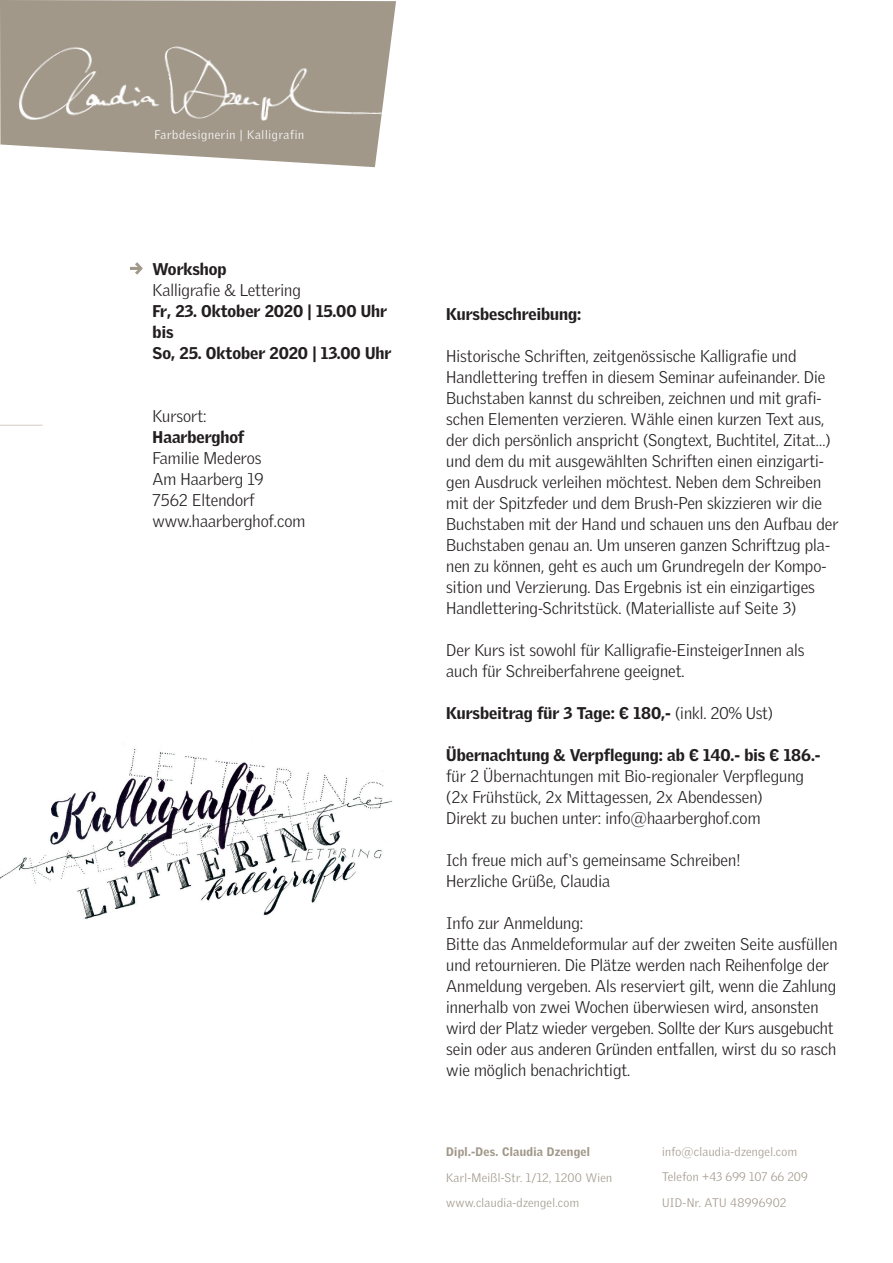
<style>
.page{position:relative;width:893px;height:1263px;background:#fff}
.page>*{position:absolute;margin:0;border:0;box-sizing:border-box;transform-origin:0 0}
.t1{font:300 16.5px/21px "Griffith Gothic";color:#231f20}
.t2{font:900 16.5px/21px "Griffith Gothic";color:#231f20}
.t3{font:300 12px/25.5px "Griffith Gothic";letter-spacing:.025em;color:#a1988a}
.t4{font:300 12px "Griffith Gothic";letter-spacing:.06em;color:#fff}
.t5{font:900 12px "Griffith Gothic";letter-spacing:.025em;color:#a1988a}
.s1{font-weight:300}
</style>
<div class="page">
<svg style="left:130px;top:262px;width:13px;height:13px"></svg>
<hr style="left:0;top:425px;width:43px;height:1px;background:#bbb1a3">
<img style="left:0;top:0;width:395px;height:167px">
<img style="left:0;top:743px;width:393px;height:176px">
<p class="t4" style="left:154px;top:127px;width:151px">Farbdesignerin | Kalligrafin</p>
<p class="t2" style="left:153px;top:258px;width:75px">Workshop</p>
<p class="t1" style="left:153px;top:279px;width:150px">Kalligrafie &amp; Lettering</p>
<p class="t2" style="left:153px;top:300px;width:240px">Fr, 23. Oktober 2020 | 15.00 Uhr bis<br>So, 25. Oktober 2020 | 13.00 Uhr</p>
<p class="t1" style="left:153px;top:405px;width:55px">Kursort:</p>
<p class="t2" style="left:153px;top:426px;width:93px">Haarberghof</p>
<p class="t1" style="left:153px;top:447px;width:154px">Familie Mederos<br>Am Haarberg 19<br>7562 Eltendorf www.haarberghof.com</p>
<p class="t2" style="left:446px;top:303px;width:137px">Kursbeschreibung:</p>
<p class="t1" style="left:446px;top:345px;width:394px">Historische Schriften, zeitgenössische Kalligrafie und Handlettering treffen in diesem Seminar aufeinander. Die Buchstaben kannst du schreiben, zeichnen und mit grafi&shy;schen Elementen verzieren. Wähle einen kurzen Text aus, der dich persönlich anspricht (Songtext, Buchtitel, Zitat…) und dem du mit ausgewählten Schriften einen einzigarti&shy;gen Ausdruck verleihen möchtest. Neben dem Schreiben mit der Spitzfeder und dem Brush-Pen skizzieren wir die Buchstaben mit der Hand und schauen uns den Aufbau der Buchstaben genau an. Um unseren ganzen Schriftzug pla&shy;nen zu können, geht es auch um Grundregeln der Kompo&shy;sition und Verzierung. Das Ergebnis ist ein einzigartiges Handlettering-Schritstück. (Materialliste auf Seite 3)</p>
<p class="t1" style="left:446px;top:639px;width:360px">Der Kurs ist sowohl für Kalligrafie-EinsteigerInnen als auch für Schreiberfahrene geeignet.</p>
<p class="t2" style="left:446px;top:702px;width:328px">Kursbeitrag für 3 Tage: € 180,- <span class="s1">(inkl. 20% Ust)</span></p>
<p class="t2" style="left:446px;top:744px;width:376px">Übernachtung &amp; Verpflegung: ab € 140.- bis € 186.-</p>
<p class="t1" style="left:446px;top:765px;width:359px">für 2 Übernachtungen mit Bio-regionaler Verpflegung (2x Frühstück, 2x Mittagessen, 2x Abendessen)<br>Direkt zu buchen unter: info@haarberghof.com</p>
<p class="t1" style="left:446px;top:849px;width:296px">Ich freue mich auf‘s gemeinsame Schreiben!<br>Herzliche Grüße, Claudia</p>
<p class="t1" style="left:446px;top:912px;width:393px">Info zur Anmeldung:<br>Bitte das Anmeldeformular auf der zweiten Seite ausfüllen und retournieren. Die Plätze werden nach Reihenfolge der Anmeldung vergeben. Als reserviert gilt, wenn die Zahlung innerhalb von zwei Wochen überwiesen wird, ansonsten wird der Platz wieder vergeben. Sollte der Kurs ausgebucht sein oder aus anderen Gründen entfallen, wirst du so rasch wie möglich benachrichtigt.</p>
<p class="t5" style="left:446px;top:1145px;width:145px">Dipl.-Des. Claudia Dzengel</p>
<p class="t3" style="left:446px;top:1164px;width:167px">Karl-Meißl-Str. 1/12, 1200 Wien www.claudia-dzengel.com</p>
<p class="t3" style="left:662px;top:1138px;width:147px">info@claudia-dzengel.com<br>Telefon +43 699 107 66 209<br>UID-Nr. ATU 48996902</p>
</div>
